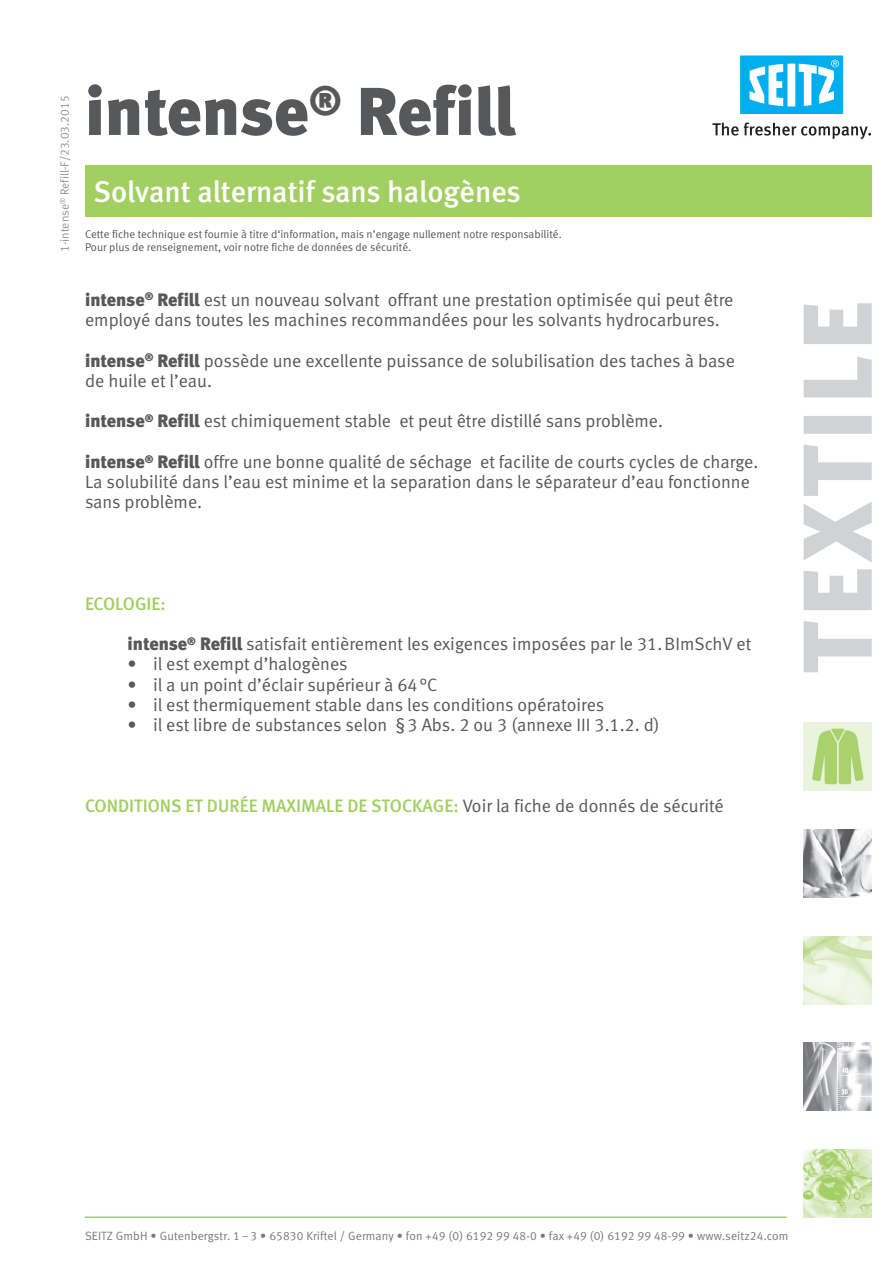
<style>
.page{position:relative;width:893px;height:1263px;background:#fff}
.page>*{position:absolute;margin:0;border:0;box-sizing:border-box;transform-origin:0 0}
.t1{font:67.5px "Meta Black LF";color:#57585a}
.t2{font:30px "Meta Medium LF";color:#fff}
.t3{font:18px/20.2px "Meta Normal LF";color:#57585a}
.t4{font:18px "Meta Medium LF";color:#a2cf62}
.t5{font:12px "Meta Normal LF";letter-spacing:.01em;color:#787a7d}
.t6{font:12px "Meta Normal LF";color:#939598}
.t7{font:11.25px "Meta Normal LF";color:#57585a}
.s1{font-family:"Meta Black LF"}
.s2{font-family:"Meta Normal LF";color:#57585a}
</style>
<div class="page">
<svg style="left:740px;top:56px;width:103px;height:58px"></svg>
<svg style="left:712px;top:123px;width:159px;height:16px"></svg>
<hr style="left:85px;top:1216px;width:702px;height:2px;background:#a2cf62">
<div style="left:85px;top:166px;width:787px;height:51px;background:#a2cf62"></div>
<img style="left:804px;top:829px;width:68px;height:68px">
<img style="left:804px;top:936px;width:68px;height:68px">
<img style="left:804px;top:1043px;width:68px;height:68px">
<img style="left:804px;top:1149px;width:68px;height:68px">
<img style="left:804px;top:723px;width:68px;height:68px">
<svg style="left:804px;top:303px;width:68px;height:369px"></svg>
<p class="t6" style="left:61px;top:252px;width:158px;rotate:-90deg">1-intense<sup>®</sup> Refill-F/23.03.2015</p>
<h1 class="t1" style="left:85px;top:89px;width:431px">intense<sup>®</sup> Refill</h1>
<h2 class="t2" style="left:94px;top:181px;width:429px">Solvant alternatif sans halogènes</h2>
<p class="t7" style="left:85px;top:230px;width:478px">Cette fiche technique est fournie à titre d‘information, mais n’engage nullement notre responsabilité.</p>
<p class="t7" style="left:85px;top:244px;width:328px">Pour plus de renseignement, voir notre fiche de données de sécurité.</p>
<p class="t3" style="left:85px;top:291px;width:650px"><span class="s1">intense</span><sup>®</sup> <span class="s1">Refill</span> est un nouveau solvant offrant une prestation optimisée qui peut être employé dans toutes les machines recommandées pour les solvants hydrocarbures.</p>
<p class="t3" style="left:85px;top:352px;width:651px"><span class="s1">intense</span><sup>®</sup> <span class="s1">Refill</span> possède une excellente puissance de solubilisation des taches à base de huile et l’eau.</p>
<p class="t3" style="left:85px;top:413px;width:580px"><span class="s1">intense</span><sup>®</sup> <span class="s1">Refill</span> est chimiquement stable et peut être distillé sans problème.</p>
<p class="t3" style="left:85px;top:453px;width:675px"><span class="s1">intense</span><sup>®</sup> <span class="s1">Refill</span> offre une bonne qualité de séchage et facilite de courts cycles de charge.<br>La solubilité dans l’eau est minime et la separation dans le séparateur d’eau fonctionne sans problème.</p>
<p class="t4" style="left:85px;top:597px;width:82px">ECOLOGIE:</p>
<p class="t3" style="left:128px;top:635px;width:625px"><span class="s1">intense</span><sup>®</sup> <span class="s1">Refill</span> satisfait entièrement les exigences imposées par le 31.BImSchV et</p>
<p class="t3" style="left:128px;top:656px;width:222px">• il est exempt d’halogènes</p>
<p class="t3" style="left:128px;top:676px;width:311px">• il a un point d’éclair supérieur à 64°C</p>
<p class="t3" style="left:128px;top:696px;width:478px">• il est thermiquement stable dans les conditions opératoires</p>
<p class="t3" style="left:128px;top:716px;width:533px">• il est libre de substances selon §3 Abs. 2 ou 3 (annexe III 3.1.2. d)</p>
<p class="t4" style="left:85px;top:800px;width:640px">CONDITIONS ET DURÉE MAXIMALE DE STOCKAGE: <span class="s2">Voir la fiche de donnés de sécurité</span></p>
<p class="t5" style="left:85px;top:1232px;width:705px">SEITZ GmbH • Gutenbergstr. 1–3 • 65830 Kriftel / Germany • fon +49 (0) 6192 99 48-0 • fax +49 (0) 6192 99 48-99 • www.seitz24.com</p>
</div>
